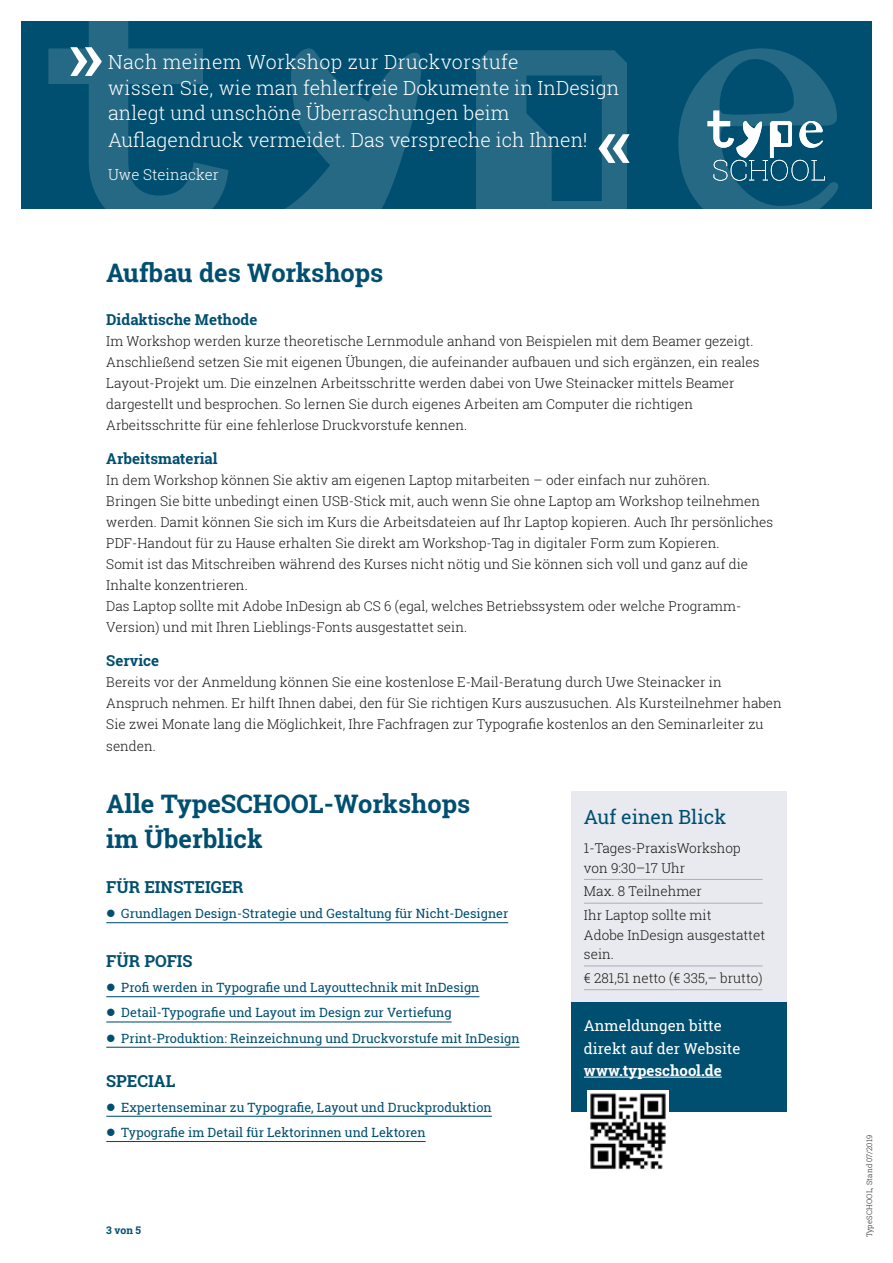
<style>
.page{position:relative;width:893px;height:1263px;background:#fff}
.page>*{position:absolute;margin:0;border:0;box-sizing:border-box;transform-origin:0 0}
.t1{font:700 73.65px "Roboto Slab";color:#fff}
.t2{font:700 25.5px/34.5px "Roboto Slab";color:#004f70}
.t3{font:300 19.5px/26px "Roboto Slab";color:#fff}
.t4{font:19.5px "Roboto Slab";color:#004f70}
.t5{font:700 16.5px "Roboto Slab";color:#004f70}
.t6{font:700 15px "Roboto Slab";color:#004f70}
.t7{font:15px/22.5px "Roboto Slab";color:#fff}
.t8{font:700 15px "Roboto Slab";color:#fff}
.t9{font:300 15px "Roboto Slab";color:#fff}
.t10{font:300 13.5px/21px "Roboto Slab";color:#181716}
.t11{font:12.75px "Roboto Slab";color:#004f70}
.t12{font:700 10.5px "Roboto Slab";color:#004f70}
.t13{font:300 7.5px "Roboto Slab";letter-spacing:.02em;color:#181716}
</style>
<div class="page">
<div style="left:21px;top:21px;width:851px;height:187px;background:#004f70"></div>
<svg style="left:48px;top:21px;width:180px;height:187px"></svg>
<svg style="left:286px;top:48px;width:136px;height:160px"></svg>
<svg style="left:476px;top:50px;width:151px;height:158px"></svg>
<svg style="left:678px;top:48px;width:160px;height:160px"></svg>
<hr style="left:106px;top:922px;width:402px;height:1px;background:#004f70">
<hr style="left:106px;top:996px;width:373px;height:1px;background:#004f70">
<hr style="left:106px;top:1021px;width:346px;height:1px;background:#004f70">
<hr style="left:106px;top:1047px;width:414px;height:1px;background:#004f70">
<hr style="left:106px;top:1116px;width:386px;height:1px;background:#004f70">
<hr style="left:106px;top:1141px;width:320px;height:1px;background:#004f70">
<div style="left:571px;top:791px;width:216px;height:218px;background:#e9eaef"></div>
<div style="left:571px;top:1002px;width:216px;height:110px;background:#004f70"></div>
<hr style="left:584px;top:1077px;width:138px;height:1px;background:#fff">
<img style="left:588px;top:1091px;width:81px;height:79px">
<hr style="left:584px;top:879px;width:179px;height:1px;background:#a7aec0">
<hr style="left:584px;top:903px;width:179px;height:1px;background:#a7aec0">
<hr style="left:584px;top:965px;width:179px;height:1px;background:#a7aec0">
<hr style="left:584px;top:989px;width:179px;height:1px;background:#a7aec0">
<h1 class="t1" style="left:68px;top:4px;width:36px">»</h1>
<h3 class="t3" style="left:108px;top:48px;width:513px">Nach meinem Workshop zur Druckvorstufe<br>wissen Sie, wie man fehlerfreie Dokumente in InDesign anlegt und unschöne Überraschungen beim Auflagendruck vermeidet. Das verspreche ich Ihnen!</h3>
<p class="t9" style="left:108px;top:164px;width:112px">Uwe Steinacker</p>
<h1 class="t1" style="left:598px;top:90px;width:36px">«</h1>
<h2 class="t2" style="left:106px;top:255px;width:279px">Aufbau des Workshops</h2>
<p class="t6" style="left:106px;top:310px;width:153px">Didaktische Methode</p>
<p class="t10" style="left:106px;top:331px;width:655px">Im Workshop werden kurze theoretische Lernmodule anhand von Beispielen mit dem Beamer gezeigt.<br>Anschließend setzen Sie mit eigenen Übungen, die aufeinander aufbauen und sich ergänzen, ein reales Layout-Projekt um. Die einzelnen Arbeitsschritte werden dabei von Uwe Steinacker mittels Beamer dargestellt und besprochen. So lernen Sie durch eigenes Arbeiten am Computer die richtigen Arbeitsschritte für eine fehlerlose Druckvorstufe kennen.</p>
<p class="t6" style="left:106px;top:448px;width:113px">Arbeitsmaterial</p>
<p class="t10" style="left:106px;top:469px;width:668px">In dem Workshop können Sie aktiv am eigenen Laptop mitarbeiten – oder einfach nur zuhören.<br>Bringen Sie bitte unbedingt einen USB-Stick mit, auch wenn Sie ohne Laptop am Workshop teilnehmen werden. Damit können Sie sich im Kurs die Arbeitsdateien auf Ihr Laptop kopieren. Auch Ihr persönliches PDF-Handout für zu Hause erhalten Sie direkt am Workshop-Tag in digitaler Form zum Kopieren.<br>Somit ist das Mitschreiben während des Kurses nicht nötig und Sie können sich voll und ganz auf die Inhalte konzentrieren.<br>Das Laptop sollte mit Adobe InDesign ab CS 6 (egal, welches Betriebssystem oder welche Programm-Version) und mit Ihren Lieblings-Fonts ausgestattet sein.</p>
<p class="t6" style="left:106px;top:650px;width:54px">Service</p>
<p class="t10" style="left:106px;top:671px;width:677px">Bereits vor der Anmeldung können Sie eine kostenlose E-Mail-Beratung durch Uwe Steinacker in<br>Anspruch nehmen. Er hilft Ihnen dabei, den für Sie richtigen Kurs auszusuchen. Als Kursteilnehmer haben<br>Sie zwei Monate lang die Möglichkeit, Ihre Fachfragen zur Typografie kostenlos an den Seminarleiter zu</p>
<p class="t10" style="left:106px;top:736px;width:51px">senden.</p>
<h2 class="t2" style="left:106px;top:787px;width:365px">Alle TypeSCHOOL-Workshops im Überblick</h2>
<p class="t5" style="left:106px;top:876px;width:139px">FÜR EINSTEIGER</p>
<p class="t11" style="left:106px;top:905px;width:403px">● Grundlagen Design-Strategie und Gestaltung für Nicht-Designer</p>
<p class="t5" style="left:106px;top:950px;width:88px">FÜR POFIS</p>
<p class="t11" style="left:106px;top:979px;width:375px">● Profi werden in Typografie und Layouttechnik mit InDesign</p>
<p class="t11" style="left:106px;top:1004px;width:347px">● Detail-Typografie und Layout im Design zur Vertiefung</p>
<p class="t11" style="left:106px;top:1029px;width:415px">● Print-Produktion: Reinzeichnung und Druckvorstufe mit InDesign</p>
<p class="t5" style="left:106px;top:1069px;width:71px">SPECIAL</p>
<p class="t11" style="left:106px;top:1098px;width:387px">● Expertenseminar zu Typografie, Layout und Druckproduktion</p>
<p class="t11" style="left:106px;top:1124px;width:321px">● Typografie im Detail für Lektorinnen und Lektoren</p>
<p class="t12" style="left:106px;top:1222px;width:36px">3 von 5</p>
<h3 class="t4" style="left:584px;top:804px;width:144px">Auf einen Blick</h3>
<p class="t10" style="left:584px;top:838px;width:158px;line-height:19.5px">1-Tages-PraxisWorkshop von 9:30–17 Uhr</p>
<p class="t10" style="left:584px;top:879px;width:129px;line-height:23.7px">Max. 8 Teilnehmer<br>Ihr Laptop sollte mit</p>
<p class="t10" style="left:584px;top:925px;width:183px;line-height:19.5px">Adobe InDesign ausgestattet sein.</p>
<p class="t10" style="left:584px;top:967px;width:180px">€ 281,51 netto (€ 335,– brutto)</p>
<p class="t7" style="left:584px;top:1014px;width:158px">Anmeldungen bitte direkt auf der Website</p>
<p class="t8" style="left:584px;top:1060px;width:139px">www.typeschool.de</p>
<p class="t13" style="left:864px;top:1237px;width:104px;rotate:-90deg">TypeSCHOOL, Stand 07/2019</p>
</div>
